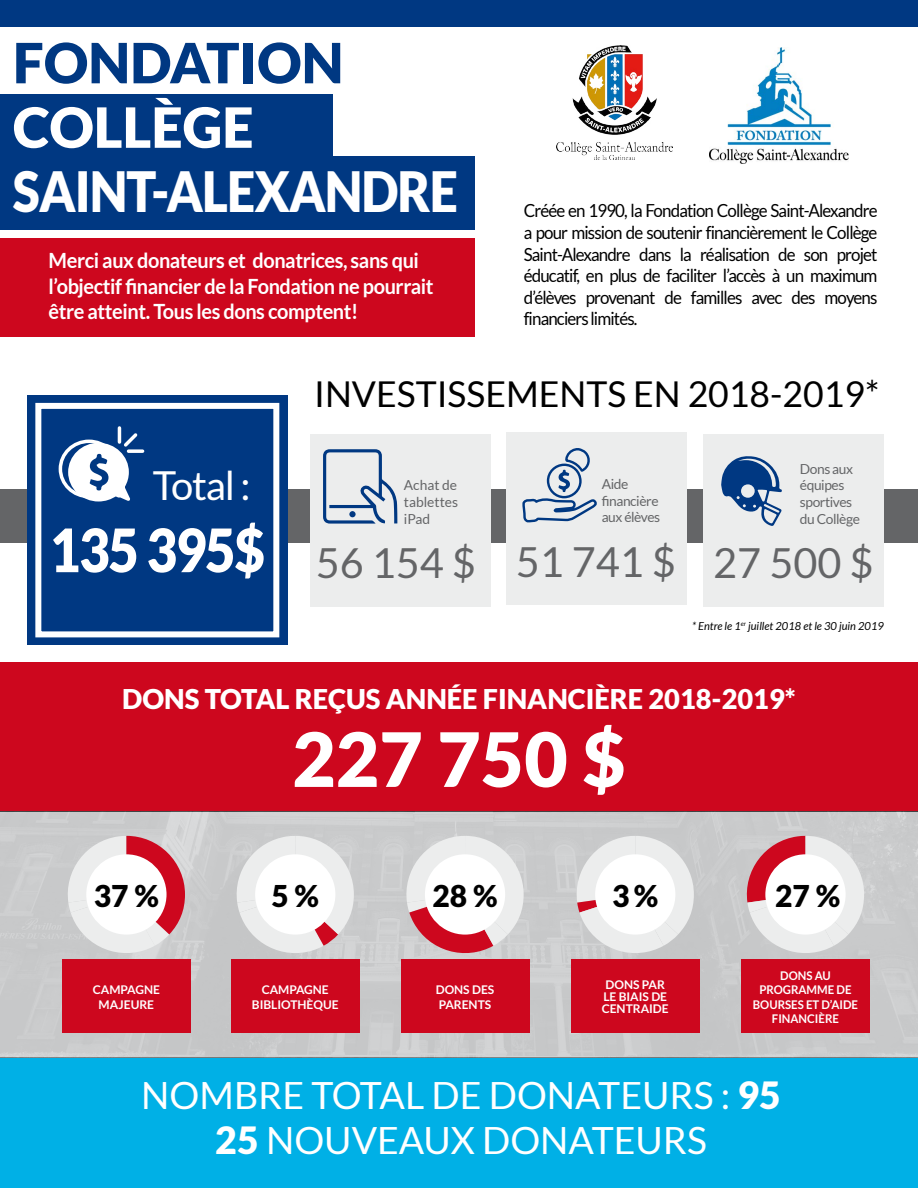
<style>
.page{position:relative;width:918px;height:1188px;background:#fff}
.page>*{position:absolute;margin:0;border:0;box-sizing:border-box;transform-origin:0 0}
.t1{font:900 75px "Lato";color:#fff}
.t2{font:900 60px "Lato";letter-spacing:-.03em;color:#fff;scale:.89 1}
.t3{font:900 55.5px/64.5px "Lato";letter-spacing:-.02em;color:#fff}
.t4{font:900 55.5px "Lato";color:#003882}
.t5{font:41.4px "Lato";color:#646567}
.t6{font:39.9px "Lato";color:#fff}
.t7{font:37.5px/45px "Lato";color:#fff;text-align:center}
.t8{font:35.55px "Lato";color:#000}
.t9{font:900 30px "Lato";color:#000}
.t10{font:900 27.15px "Lato";color:#fff}
.t11{font:700 21px/25.2px "Lato";letter-spacing:-.02em;color:#fff;scale:.95 1}
.t12{font:18px/21.6px "Lato";letter-spacing:-.05em;color:#000;text-align:justify;scale:.94 1}
.t13{font:13.8px/16.5px "Lato";letter-spacing:-.03em;color:#646567}
.t14{font:700 12px/14.4px "Lato";color:#fff;text-align:center}
.t15{font:700 12px/14.4px "Lato";color:#fff;text-align:center;scale:.95 1}
.t16{font:italic 11.1px "Lato";color:#000}
.s1{font-weight:900}
</style>
<div class="page">
<div style="left:0;top:662px;width:918px;height:149px;background:#cd071e"></div>
<div style="left:0;top:1058px;width:918px;height:130px;background:#00b0e6"></div>
<img style="left:556px;top:45px;width:117px;height:115px">
<img style="left:710px;top:47px;width:138px;height:117px">
<div style="left:0;top:0;width:918px;height:27px;background:#003882"></div>
<div style="left:0;top:94px;width:333px;height:70px;background:#003882"></div>
<div style="left:0;top:156px;width:474px;height:74px;background:#003882"></div>
<div style="left:0;top:811px;width:918px;height:247px;background:#c9cacb"></div>
<svg style="left:64px;top:836px;width:121px;height:124px"></svg>
<div style="left:86px;top:854px;width:81px;height:81px;background:#fff;border-radius:50%"></div>
<div style="left:62px;top:960px;width:128px;height:73px;background:#cd071e"></div>
<svg style="left:233px;top:836px;width:121px;height:124px"></svg>
<div style="left:255px;top:854px;width:80px;height:81px;background:#fff;border-radius:50%"></div>
<div style="left:231px;top:960px;width:128px;height:73px;background:#cd071e"></div>
<svg style="left:402px;top:836px;width:122px;height:124px"></svg>
<div style="left:425px;top:854px;width:80px;height:81px;background:#fff;border-radius:50%"></div>
<div style="left:401px;top:960px;width:128px;height:73px;background:#cd071e"></div>
<svg style="left:743px;top:836px;width:121px;height:124px"></svg>
<div style="left:765px;top:854px;width:81px;height:81px;background:#fff;border-radius:50%"></div>
<div style="left:741px;top:960px;width:129px;height:73px;background:#cd071e"></div>
<svg style="left:573px;top:836px;width:121px;height:124px"></svg>
<div style="left:595px;top:854px;width:80px;height:81px;background:#fff;border-radius:50%"></div>
<div style="left:571px;top:960px;width:128px;height:73px;background:#cd071e"></div>
<div style="left:0;top:489px;width:918px;height:53px;background:#646567"></div>
<div style="left:310px;top:434px;width:180px;height:172px;background:#eceded"></div>
<svg style="left:323px;top:449px;width:74px;height:75px"></svg>
<div style="left:349px;top:511px;width:7px;height:6px;background:#003882;border-radius:50%"></div>
<div style="left:507px;top:433px;width:180px;height:172px;background:#eceded"></div>
<svg style="left:522px;top:448px;width:75px;height:75px"></svg>
<div style="left:703px;top:434px;width:180px;height:172px;background:#eceded"></div>
<svg style="left:721px;top:456px;width:61px;height:70px"></svg>
<div style="left:27px;top:395px;width:261px;height:250px;background:#003882"></div>
<div style="left:35px;top:403px;width:244px;height:234px;border:6px solid #fff"></div>
<hr style="left:118px;top:428px;width:3px;height:14px;background:#fff">
<svg style="left:58px;top:430px;width:83px;height:72px"></svg>
<div style="left:0;top:239px;width:474px;height:98px;background:#cd071e"></div>
<h3 class="t4" style="left:13px;top:30px;width:332px">FONDATION</h3>
<h3 class="t3" style="left:13px;top:94px;width:447px">COLLÈGE<br>SAINT-ALEXANDRE</h3>
<p class="t11" style="left:49px;top:248px;width:407px">MERCI AUX DONATEURS ET DONATRICES, SANS QUI<br>L’OBJECTIF FINANCIER DE LA FONDATION NE POURRAIT<br>ÊTRE ATTEINT. TOUS LES DONS COMPTENT!</p>
<p class="t12" style="left:524px;top:200px;width:378px">Créée en 1990, la Fondation Collège Saint-Alexandre a pour mission de soutenir financièrement le Collège Saint-Alexandre dans la réalisation de son projet éducatif, en plus de faciliter l’accès à un maximum d’élèves provenant de familles avec des moyens financiers limités.</p>
<h3 class="t6" style="left:153px;top:464px;width:99px">Total :</h3>
<h2 class="t2" style="left:50px;top:515px;width:244px">135 395$</h2>
<h3 class="t8" style="left:314px;top:374px;width:567px">Investi ssements en 2018-2019*</h3>
<p class="t13" style="left:602px;top:476px;width:60px">Aide financière aux élèves</p>
<p class="t13" style="left:404px;top:477px;width:56px;text-align:justify">Achat de tablettes iPad</p>
<h3 class="t5" style="left:316px;top:540px;width:362px">56 154 $ 51 741 $</h3>
<p class="t13" style="left:800px;top:461px;width:62px">Dons aux équipes sportives du Collège</p>
<h3 class="t5" style="left:713px;top:540px;width:162px">27 500 $</h3>
<p class="t16" style="left:692px;top:620px;width:193px">* Entre le 1<sup>er</sup> juillet 2018 et le 30 juin 2019</p>
<h3 class="t10" style="left:122px;top:683px;width:675px">DONS TOTAL REÇUS ANNÉE FINANCIÈRE 2018-2019*</h3>
<h1 class="t1" style="left:292px;top:716px;width:335px">227 750 $</h1>
<h3 class="t9" style="left:94px;top:878px;width:67px">37 %</h3>
<p class="t14" style="left:93px;top:982px;width:69px">CAMPAGNE<br>MAJEURE</p>
<h3 class="t9" style="left:271px;top:878px;width:49px">5 %</h3>
<p class="t14" style="left:252px;top:982px;width:88px">CAMPAGNE<br>BIBLIOTHÈQUE</p>
<h3 class="t9" style="left:432px;top:878px;width:67px">28 %</h3>
<p class="t14" style="left:436px;top:982px;width:60px;text-align:left">DONS DES<br>PARENTS</p>
<h3 class="t9" style="left:612px;top:878px;width:47px">3 %</h3>
<h3 class="t9" style="left:775px;top:878px;width:67px">27 %</h3>
<p class="t14" style="left:602px;top:979px;width:69px;line-height:12px">DONS PAR<br>LE BIAIS DE<br>CENTRAIDE</p>
<p class="t15" style="left:753px;top:968px;width:112px">DONS AU<br>PROGRAMME DE<br>BOURSES ET D’AIDE<br>FINANCIÈRE</p>
<h3 class="t7" style="left:141px;top:1072px;width:641px">Nombre total de donateurs : <span class="s1">95<br>25</span> n ouveaux donateurs</h3>
</div>
